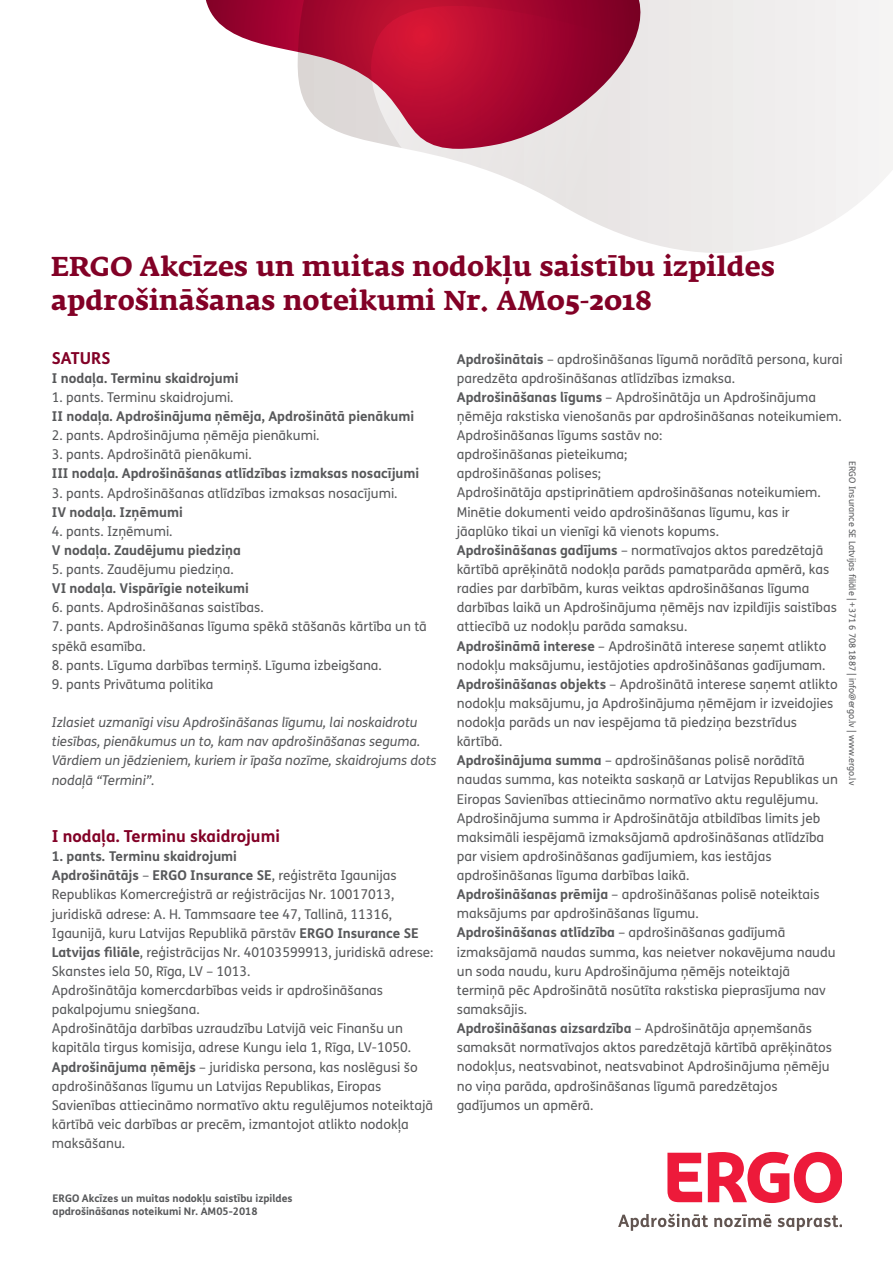
<style>
.page{position:relative;width:893px;height:1263px;background:#fff}
.page>*{position:absolute;margin:0;border:0;box-sizing:border-box;transform-origin:0 0}
.t1{font:700 27px/33.5px "Fedra Serif A Pro";color:#820126}
.t2{font:700 16.5px "FS Me";color:#820126}
.t3{font:13.5px/19.2px "FS Me";color:#57585a}
.t4{font:700 13.5px "FS Me";color:#57585a}
.t5{font:italic 13.5px/19.2px "FS Me";color:#57585a}
.t6{font:700 10.5px/12.6px "FS Me";color:#57585a}
.t7{font:9px "FS Me";color:#57585a}
.s1{font-weight:700}
</style>
<div class="page">
<svg style="left:652px;top:0;width:241px;height:253px"></svg>
<svg style="left:409px;top:0;width:243px;height:244px"></svg>
<svg style="left:206px;top:0;width:436px;height:149px"></svg>
<svg style="left:708px;top:1152px;width:134px;height:51px"></svg>
<svg style="left:667px;top:1153px;width:35px;height:49px"></svg>
<svg style="left:618px;top:1213px;width:90px;height:18px"></svg>
<svg style="left:714px;top:1214px;width:57px;height:13px"></svg>
<svg style="left:778px;top:1215px;width:64px;height:16px"></svg>
<h1 class="t1" style="left:51px;top:250px;width:725px">ERGO Akcīzes un muitas nodokļu saistību izpildes apdrošināšanas noteikumi Nr. AM05-2018</h1>
<p class="t2" style="left:52px;top:345px;width:60px">SATURS</p>
<p class="t4" style="left:52px;top:367px;width:188px">I nodaļa. Terminu skaidrojumi</p>
<p class="t3" style="left:52px;top:387px;width:183px">1. pants. Terminu skaidrojumi.</p>
<p class="t4" style="left:52px;top:406px;width:364px">II nodaļa. Apdrošinājuma ņēmēja, Apdrošinātā pienākumi</p>
<p class="t3" style="left:52px;top:425px;width:269px">2. pants. Apdrošinājuma ņēmēja pienākumi.</p>
<p class="t3" style="left:52px;top:445px;width:201px">3. pants. Apdrošinātā pienākumi.</p>
<p class="t4" style="left:52px;top:463px;width:369px">III nodaļa. Apdrošināšanas atlīdzības izmaksas nosacījumi</p>
<p class="t3" style="left:52px;top:483px;width:347px">3. pants. Apdrošināšanas atlīdzības izmaksas nosacījumi.</p>
<p class="t4" style="left:52px;top:501px;width:132px">IV nodaļa. Izņēmumi</p>
<p class="t3" style="left:52px;top:521px;width:122px">4. pants. Izņēmumi.</p>
<p class="t4" style="left:52px;top:540px;width:190px">V nodaļa. Zaudējumu piedziņa</p>
<p class="t3" style="left:52px;top:559px;width:183px">5. pants. Zaudējumu piedziņa.</p>
<p class="t4" style="left:52px;top:578px;width:199px">VI nodaļa. Vispārīgie noteikumi</p>
<p class="t3" style="left:52px;top:598px;width:213px">6. pants. Apdrošināšanas saistības.</p>
<p class="t3" style="left:52px;top:617px;width:377px">7. pants. Apdrošināšanas līguma spēkā stāšanās kārtība un tā spēkā esamība.</p>
<p class="t3" style="left:52px;top:655px;width:331px">8. pants. Līguma darbības termiņš. Līguma izbeigšana.</p>
<p class="t3" style="left:52px;top:674px;width:163px">9. pants Privātuma politika</p>
<p class="t5" style="left:52px;top:712px;width:386px">Izlasiet uzmanīgi visu Apdrošināšanas līgumu, lai noskaidrotu tiesības, pienākumus un to, kam nav apdrošināšanas seguma.<br>Vārdiem un jēdzieniem, kuriem ir īpaša nozīme, skaidrojums dots nodaļā “Termini”.</p>
<p class="t2" style="left:52px;top:823px;width:230px">I nodaļa. Terminu skaidrojumi</p>
<p class="t3" style="left:52px;top:846px;width:383px"><span class="s1">1. pants. Terminu skaidrojumi<br>Apdrošinātājs</span> – <span class="s1">ERGO Insurance SE</span>, reģistrēta Igaunijas Republikas Komercreģistrā ar reģistrācijas Nr. 10017013, juridiskā adrese: A. H. Tammsaare tee 47, Tallinā, 11316, Igaunijā, kuru Latvijas Republikā pārstāv <span class="s1">ERGO Insurance SE Latvijas filiāle</span>, reģistrācijas Nr. 40103599913, juridiskā adrese:<br>Skanstes iela 50, Rīga, LV – 1013.<br>Apdrošinātāja komercdarbības veids ir apdrošināšanas pakalpojumu sniegšana.<br>Apdrošinātāja darbības uzraudzību Latvijā veic Finanšu un kapitāla tirgus komisija, adrese Kungu iela 1, Rīga, LV-1050.<br><span class="s1">Apdrošinājuma ņēmējs</span> – juridiska persona, kas noslēgusi šo apdrošināšanas līgumu un Latvijas Republikas, Eiropas Savienības attiecināmo normatīvo aktu regulējumos noteiktajā kārtībā veic darbības ar precēm, izmantojot atlikto nodokļa maksāšanu.</p>
<p class="t6" style="left:53px;top:1192px;width:241px">ERGO Akcīzes un muitas nodokļu saistību izpildes apdrošināšanas noteikumi Nr. AM05-2018</p>
<p class="t3" style="left:457px;top:349px;width:387px"><span class="s1">Apdrošinātais</span> – apdrošināšanas līgumā norādītā persona, kurai paredzēta apdrošināšanas atlīdzības izmaksa.<br><span class="s1">Apdrošināšanas līgums</span> – Apdrošinātāja un Apdrošinājuma ņēmēja rakstiska vienošanās par apdrošināšanas noteikumiem.<br>Apdrošināšanas līgums sastāv no:<br>apdrošināšanas pieteikuma;<br>apdrošināšanas polises;<br>Apdrošinātāja apstiprinātiem apdrošināšanas noteikumiem.<br>Minētie dokumenti veido apdrošināšanas līgumu, kas ir jāaplūko tikai un vienīgi kā vienots kopums.<br><span class="s1">Apdrošināšanas gadījums</span> – normatīvajos aktos paredzētajā kārtībā aprēķinātā nodokļa parāds pamatparāda apmērā, kas radies par darbībām, kuras veiktas apdrošināšanas līguma darbības laikā un Apdrošinājuma ņēmējs nav izpildījis saistības attiecībā uz nodokļu parāda samaksu.<br><span class="s1">Apdrošināmā interese</span> – Apdrošinātā interese saņemt atlikto nodokļu maksājumu, iestājoties apdrošināšanas gadījumam.<br><span class="s1">Apdrošināšanas objekts</span> – Apdrošinātā interese saņemt atlikto nodokļu maksājumu, ja Apdrošinājuma ņēmējam ir izveidojies nodokļa parāds un nav iespējama tā piedziņa bezstrīdus kārtībā.<br><span class="s1">Apdrošinājuma summa</span> – apdrošināšanas polisē norādītā naudas summa, kas noteikta saskaņā ar Latvijas Republikas un Eiropas Savienības attiecināmo normatīvo aktu regulējumu.<br>Apdrošinājuma summa ir Apdrošinātāja atbildības limits jeb maksimāli iespējamā izmaksājamā apdrošināšanas atlīdzība par visiem apdrošināšanas gadījumiem, kas iestājas apdrošināšanas līguma darbības laikā.<br><span class="s1">Apdrošināšanas prēmija</span> – apdrošināšanas polisē noteiktais maksājums par apdrošināšanas līgumu.<br><span class="s1">Apdrošināšanas atlīdzība</span> – apdrošināšanas gadījumā izmaksājamā naudas summa, kas neietver nokavējuma naudu un soda naudu, kuru Apdrošinājuma ņēmējs noteiktajā<br>termiņā pēc Apdrošinātā nosūtīta rakstiska pieprasījuma nav samaksājis.<br><span class="s1">Apdrošināšanas aizsardzība</span> – Apdrošinātāja apņemšanās samaksāt normatīvajos aktos paredzētajā kārtībā aprēķinātos nodokļus, neatsvabinot, neatsvabinot Apdrošinājuma ņēmēju no viņa parāda, apdrošināšanas līgumā paredzētajos gadījumos un apmērā.</p>
<p class="t7" style="left:858px;top:461px;width:325px;rotate:90deg">ERGO Insurance SE Latvijas filiāle | +371 6 708 1887 | info@ergo.lv | www.ergo.lv</p>
</div>
